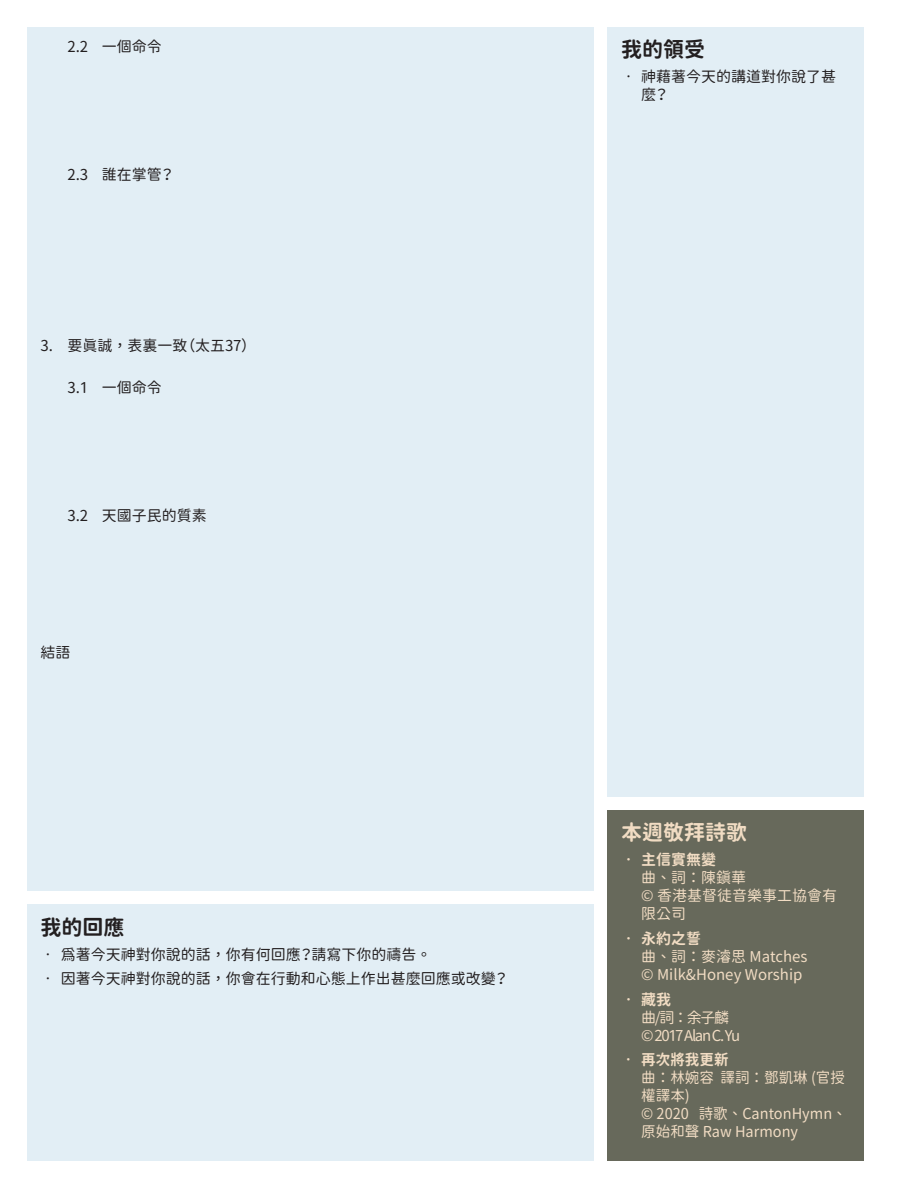
<style>
.page{position:relative;width:918px;height:1188px;background:#fff}
.page>*{position:absolute;margin:0;border:0;box-sizing:border-box;transform-origin:0 0}
.t1{font:21px "Gen Sen Rounded TW B";color:#231f20}
.t2{font:21px "Gen Sen Rounded TW B";color:#f1dcc3}
.t3{font:15px/18px "Gen Sen Rounded TW R";color:#f1dcc3}
.t4{font:15px/18px "Gen Sen Rounded TW R";color:#231f20}
.t5{font:15px/18px "Gen Sen Rounded TW R";letter-spacing:-.09em;color:#f1dcc3}
.s1{font-family:"Gen Sen Rounded TW B"}
</style>
<div class="page">
<div style="left:608px;top:27px;width:256px;height:769px;background:#e2eef5"></div>
<div style="left:27px;top:27px;width:567px;height:864px;background:#e2eef5"></div>
<div style="left:27px;top:904px;width:567px;height:257px;background:#e2eef5"></div>
<div style="left:608px;top:810px;width:256px;height:351px;background:#67695b"></div>
<p class="t4" style="left:68px;top:38px;width:96px">2.2 一個命令</p>
<p class="t4" style="left:68px;top:166px;width:109px">2.3 誰在掌管？</p>
<p class="t4" style="left:40px;top:336px;width:217px">3. 要真誠，表裏一致（太五37）</p>
<p class="t4" style="left:68px;top:379px;width:96px">3.1 一個命令</p>
<p class="t4" style="left:68px;top:507px;width:141px">3.2 天國子民的質素</p>
<p class="t4" style="left:40px;top:644px;width:31px">結語</p>
<p class="t1" style="left:40px;top:915px;width:85px">我的回應</p>
<p class="t4" style="left:40px;top:945px;width:393px">• 為著今天神對你說的話，你有何回應？請寫下你的禱告。</p>
<p class="t4" style="left:40px;top:970px;width:470px">• 因著今天神對你說的話，你會在行動和心態上作出甚麼回應或改變？</p>
<p class="t1" style="left:621px;top:38px;width:85px">我的領受</p>
<p class="t4" style="left:641px;top:68px;width:196px;text-indent:-20px">• 神藉著今天的講道對你說了甚麼？</p>
<p class="t2" style="left:621px;top:821px;width:127px">本週敬拜詩歌</p>
<p class="t3" style="left:641px;top:851px;width:197px;text-indent:-20px"><span class="s1">• 主信實無變<br></span>曲、詞：陳鎮華<br>© 香港基督徒音樂事工協會有限公司</p>
<p class="t3" style="left:641px;top:930px;width:168px;text-indent:-20px"><span class="s1">• 永約之誓<br></span>曲、詞：麥濬思 Matches © Milk&amp;Honey Worship</p>
<p class="t5" style="left:641px;top:990px;width:100px;text-indent:-20px"><span class="s1">• 藏我<br></span>曲/詞：余子麟© 2017 Alan C. Yu</p>
<p class="t3" style="left:641px;top:1051px;width:207px;text-indent:-20px"><span class="s1">• 再次將我更新<br></span>曲：林婉容 譯詞：鄧凱琳 (官授權譯本)<br>© 2020 詩歌、CantonHymn、原始和聲 Raw Harmony</p>
</div>
